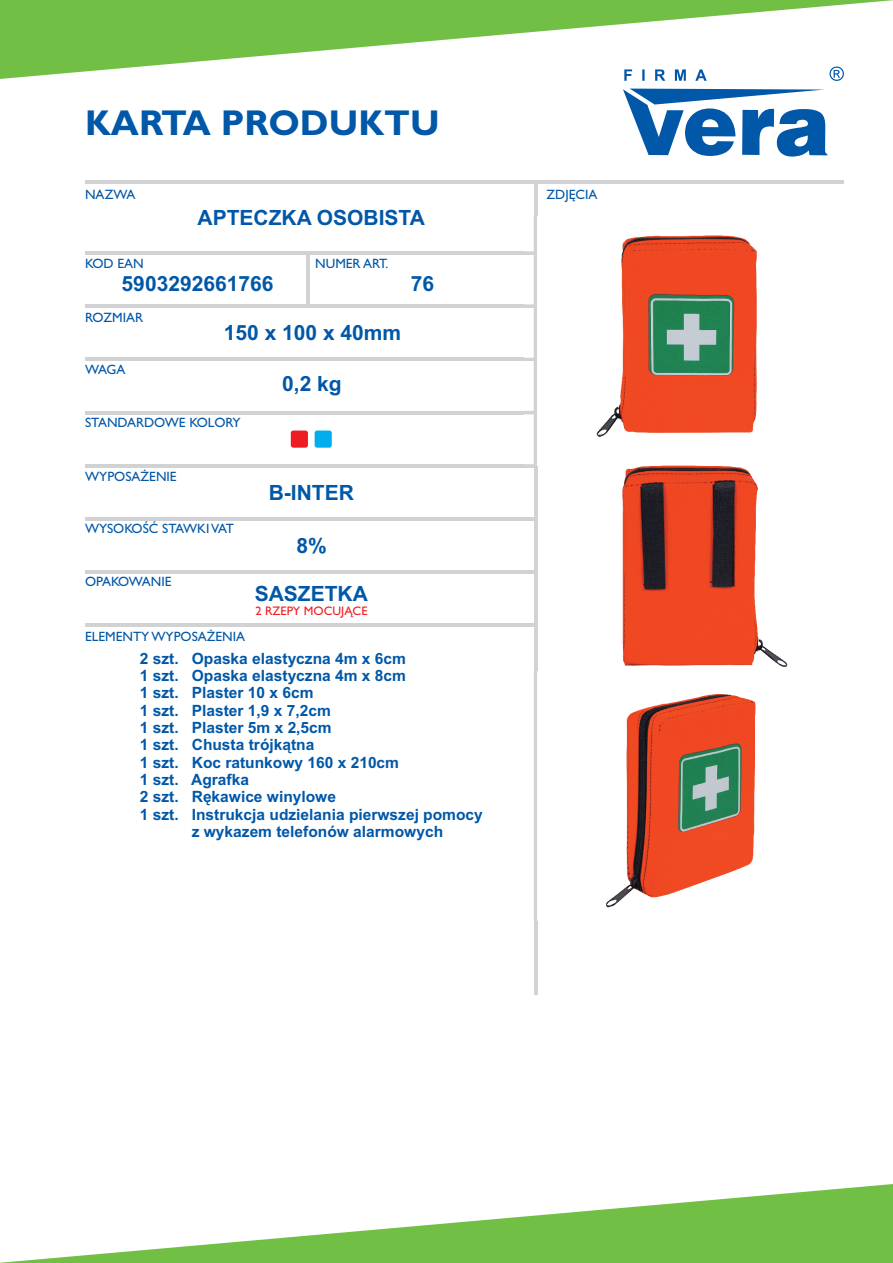
<style>
.page{position:relative;width:893px;height:1263px;background:#fff}
.page>*{position:absolute;margin:0;border:0;box-sizing:border-box;transform-origin:0 0}
.t1{font:700 36px "Gill Sans";color:#0157a8}
.t2{font:700 21px "Arial";color:#0157a8}
.t3{font:700 15.6px "Arial";color:#0157a8}
.t4{font:13.5px "Gill Sans";color:#0157a8}
.t5{font:12.3px "Gill Sans";color:#ee1d23}
</style>
<div class="page">
<svg style="left:0;top:0;width:893px;height:79px;fill:#71bf44"></svg>
<svg style="left:0;top:1184px;width:893px;height:79px"></svg>
<svg style="left:624px;top:69px;width:83px;height:12px"></svg>
<svg style="left:623px;top:89px;width:204px;height:68px"></svg>
<svg style="left:829px;top:67px;width:15px;height:14px"></svg>
<hr style="left:85px;top:358px;width:452px;height:3px;background:#d1d2d4">
<hr style="left:85px;top:411px;width:452px;height:3px;background:#d1d2d4">
<hr style="left:85px;top:464px;width:452px;height:3px;background:#d1d2d4">
<hr style="left:85px;top:517px;width:452px;height:3px;background:#d1d2d4">
<hr style="left:85px;top:570px;width:452px;height:3px;background:#d1d2d4">
<hr style="left:85px;top:623px;width:452px;height:3px;background:#d1d2d4">
<hr style="left:534px;top:181px;width:3px;height:814px;background:#d1d2d4">
<hr style="left:85px;top:181px;width:759px;height:3px;background:#d1d2d4">
<hr style="left:85px;top:305px;width:452px;height:3px;background:#d1d2d4">
<hr style="left:85px;top:252px;width:452px;height:3px;background:#d1d2d4">
<hr style="left:307px;top:253px;width:3px;height:54px;background:#d1d2d4">
<div style="left:291px;top:430px;width:17px;height:18px;background:#ee1d23;border-radius:3px"></div>
<div style="left:315px;top:430px;width:17px;height:18px;background:#00aeef;border-radius:3px"></div>
<img style="left:606px;top:694px;width:150px;height:214px">
<img style="left:525px;top:216px;width:232px;height:248px">
<img style="left:539px;top:444px;width:249px;height:223px">
<h1 class="t1" style="left:85px;top:110px;width:356px">KARTA PRODUKTU</h1>
<p class="t4" style="left:85px;top:189px;width:52px">NAZWA</p>
<h2 class="t2" style="left:198px;top:210px;width:229px">APTECZKA OSOBISTA</h2>
<p class="t4" style="left:85px;top:259px;width:60px">KOD EAN</p>
<h2 class="t2" style="left:122px;top:275px;width:153px">5903292661766</h2>
<p class="t4" style="left:85px;top:312px;width:60px">ROZMIAR</p>
<p class="t4" style="left:315px;top:259px;width:75px">NUMER ART.</p>
<p class="t4" style="left:85px;top:365px;width:42px">WAGA</p>
<h2 class="t2" style="left:224px;top:325px;width:179px">150 x 100 x 40mm</h2>
<h2 class="t2" style="left:282px;top:376px;width:61px">0,2 kg</h2>
<p class="t4" style="left:85px;top:418px;width:157px">STANDARDOWE KOLORY</p>
<h2 class="t2" style="left:411px;top:275px;width:25px">76</h2>
<p class="t4" style="left:85px;top:471px;width:93px">WYPOSA¯ENIE</p>
<p class="t4" style="left:85px;top:523px;width:150px">WYSOKOŒÆ STAWKI VAT</p>
<p class="t4" style="left:85px;top:576px;width:88px">OPAKOWANIE</p>
<p class="t4" style="left:85px;top:632px;width:162px">ELEMENTY WYPOSA¯ENIA</p>
<h2 class="t2" style="left:269px;top:484px;width:87px">B-INTER</h2>
<h2 class="t2" style="left:297px;top:537px;width:32px">8%</h2>
<h2 class="t2" style="left:255px;top:586px;width:115px">SASZETKA</h2>
<p class="t5" style="left:255px;top:607px;width:114px">2 RZEPY MOCUJ¥CE</p>
<p class="t3" style="left:140px;top:652px;width:268px">2 szt. Opaska elastyczna 4m x 6cm</p>
<p class="t3" style="left:140px;top:669px;width:268px">1 szt. Opaska elastyczna 4m x 8cm</p>
<p class="t3" style="left:140px;top:687px;width:175px">1 szt. Plaster 10 x 6cm</p>
<p class="t3" style="left:140px;top:704px;width:192px">1 szt. Plaster 1,9 x 7,2cm</p>
<p class="t3" style="left:140px;top:722px;width:193px">1 szt. Plaster 5m x 2,5cm</p>
<p class="t3" style="left:140px;top:739px;width:176px">1 szt. Chusta trójk¹tna</p>
<p class="t3" style="left:140px;top:756px;width:261px">1 szt. Koc ratunkowy 160 x 210cm</p>
<p class="t3" style="left:140px;top:774px;width:111px">1 szt. Agrafka</p>
<p class="t3" style="left:140px;top:791px;width:198px">2 szt. Rêkawice winylowe</p>
<p class="t3" style="left:140px;top:808px;width:344px">1 szt. Instrukcja udzielania pierwszej pomocy</p>
<p class="t3" style="left:192px;top:826px;width:253px">z wykazem telefonów alarmowych</p>
<p class="t4" style="left:546px;top:189px;width:52px">ZDJÊCIA</p>
</div>
